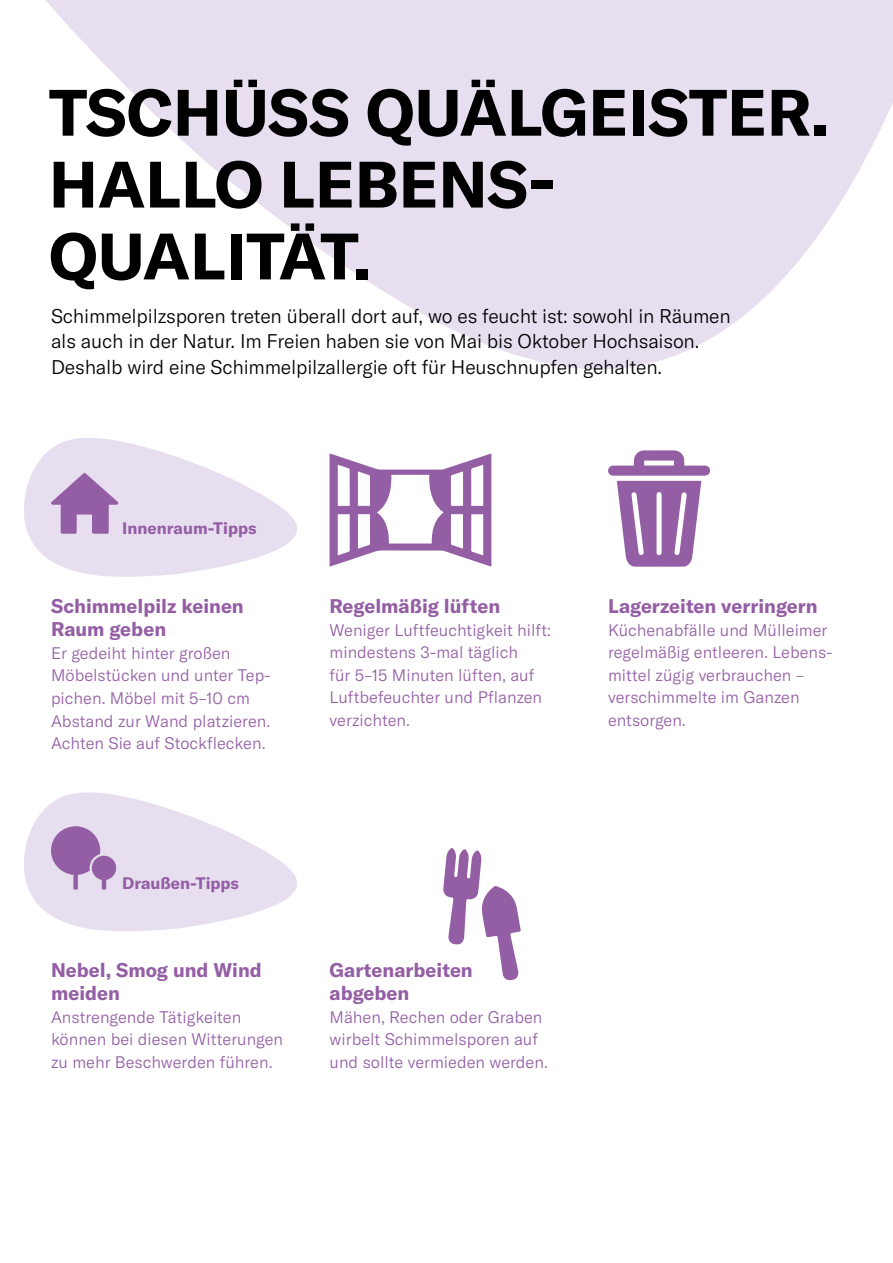
<style>
.page{position:relative;width:893px;height:1263px;background:#fff}
.page>*{position:absolute;margin:0;border:0;box-sizing:border-box;transform-origin:0 0}
.t1{font:700 64.5px/71.8px "GT America";color:#000}
.t2{font:300 19.5px/25.5px "GT America";letter-spacing:-.01em;color:#000}
.t3{font:700 19.5px/23.4px "GT America";color:#945ea4}
.t4{font:300 16.5px/22.5px "GT America";color:#945ea4}
.t5{font:700 16.5px "GT America";color:#945ea4}
</style>
<div class="page">
<svg style="left:45px;top:0;width:848px;height:459px;fill:#e7dff0"></svg>
<svg style="left:607px;top:450px;width:103px;height:117px"></svg>
<svg style="left:24px;top:438px;width:467px;height:139px"></svg>
<svg style="left:443px;top:848px;width:78px;height:133px"></svg>
<svg style="left:24px;top:792px;width:273px;height:139px"></svg>
<h1 class="t1" style="left:49px;top:76px;width:782px">TSCHÜSS QUÄLGEISTER.<br>HALLO LEBENS-<br>QUALITÄT.</h1>
<p class="t2" style="left:51px;top:303px;width:681px">Schimmelpilzsporen treten überall dort auf, wo es feucht ist: sowohl in Räumen als auch in der Natur. Im Freien haben sie von Mai bis Oktober Hochsaison.<br>Deshalb wird eine Schimmelpilzallergie oft für Heuschnupfen gehalten.</p>
<p class="t5" style="left:122px;top:518px;width:136px">Innenraum-Tipps</p>
<p class="t3" style="left:51px;top:594px;width:194px">Schimmelpilz keinen<br>Raum geben</p>
<p class="t4" style="left:51px;top:642px;width:221px">Er gedeiht hinter großen<br>Möbelstücken und unter Tep&shy;pichen. Möbel mit 5–10 cm<br>Abstand zur Wand platzieren.<br>Achten Sie auf Stockflecken.</p>
<p class="t3" style="left:330px;top:594px;width:172px">Regelmäßig lüften</p>
<p class="t4" style="left:330px;top:618px;width:223px">Weniger Luftfeuchtigkeit hilft: mindestens 3-mal täglich<br>für 5–15 Minuten lüften, auf<br>Luftbefeuchter und Pflanzen verzichten.</p>
<p class="t5" style="left:122px;top:872px;width:118px">Draußen-Tipps</p>
<p class="t3" style="left:51px;top:958px;width:212px">Nebel, Smog und Wind meiden</p>
<p class="t4" style="left:51px;top:1006px;width:234px">Anstrengende Tätigkeiten können bei diesen Witterungen zu mehr Beschwerden führen.</p>
<p class="t3" style="left:330px;top:958px;width:145px">Gartenarbeiten abgeben</p>
<p class="t4" style="left:330px;top:1006px;width:220px">Mähen, Rechen oder Graben wirbelt Schimmelsporen auf und sollte vermieden werden.</p>
<p class="t3" style="left:608px;top:594px;width:211px">Lagerzeiten verringern</p>
<p class="t4" style="left:608px;top:618px;width:226px">Küchenabfälle und Mülleimer regelmäßig entleeren. Lebens&shy;mittel zügig verbrauchen – verschimmelte im Ganzen entsorgen.</p>
</div>
